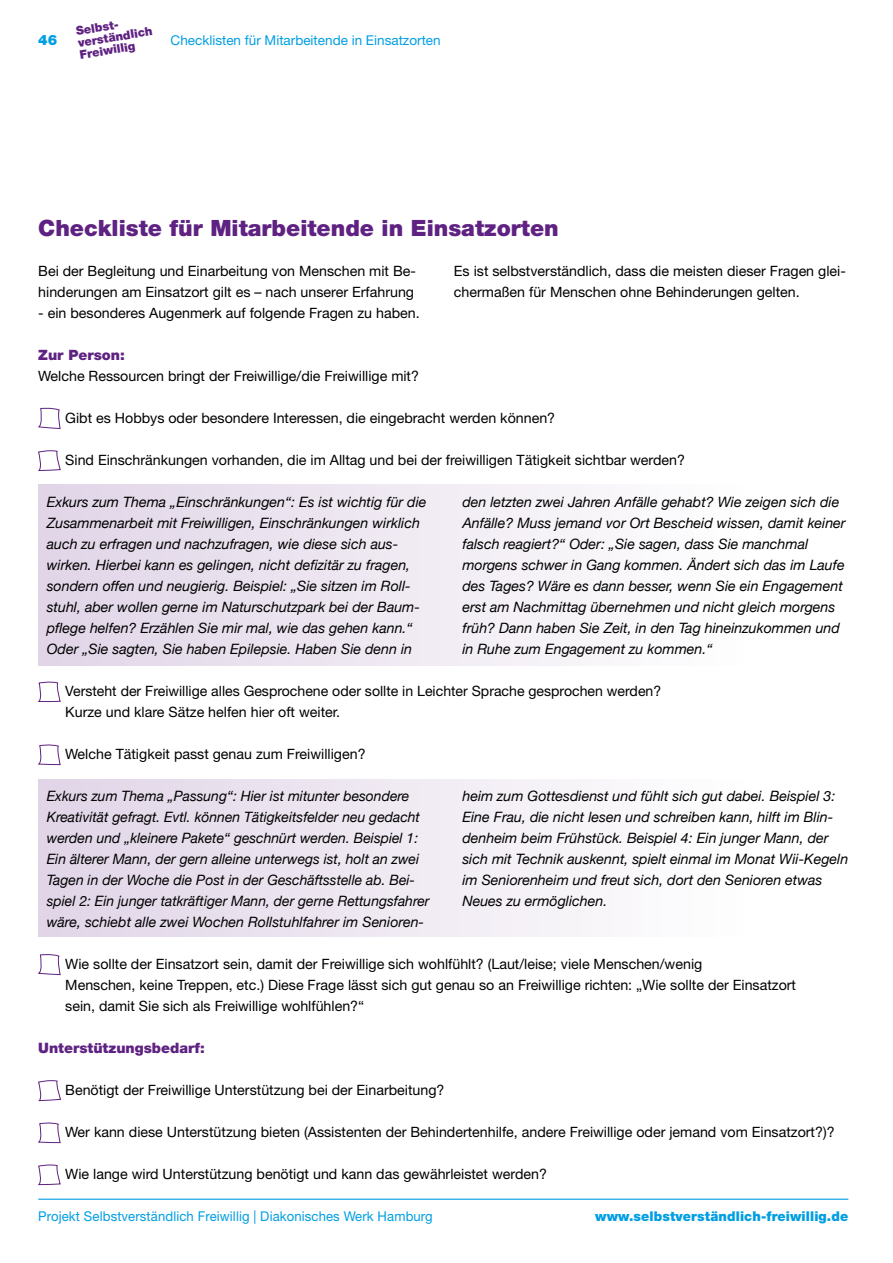
<style>
.page{position:relative;width:893px;height:1263px;background:#fff}
.page>*{position:absolute;margin:0;border:0;box-sizing:border-box;transform-origin:0 0}
.t1{font:900 22.5px "Helvetica Neue LT Pro";color:#5f2282}
.t2{font:italic 14.25px/21px "Helvetica Neue";color:#000}
.t3{font:14.25px/21px "Helvetica Neue LT Pro";color:#000}
.t4{font:900 14.25px "Helvetica Neue LT";color:#5f2282}
.t5{font:900 14.25px "Helvetica Neue LT Pro";color:#5f2282}
.t6{font:900 14.25px "Helvetica Neue LT Pro";color:#009ee3}
.t7{font:13.5px "Helvetica Neue LT Pro";letter-spacing:.01em;color:#009ee3}
.t8{font:900 13.5px "Helvetica Neue LT Pro";letter-spacing:.01em;color:#009ee3}
.t9{font:900 12px/12px "Helvetica Neue LT Pro";color:#5f2282}
</style>
<div class="page">
<hr style="left:38px;top:1198px;width:810px;height:2px;background:#009ee3">
<div style="left:38px;top:484px;width:810px;height:182px;background:linear-gradient(to right,#e1d5e7,#fff)"></div>
<div style="left:38px;top:780px;width:810px;height:157px;background:linear-gradient(to right,#e1d5e7,#fff)"></div>
<svg style="left:38px;top:407px;width:23px;height:22px"></svg>
<svg style="left:38px;top:450px;width:23px;height:21px"></svg>
<svg style="left:38px;top:681px;width:23px;height:21px"></svg>
<svg style="left:38px;top:744px;width:23px;height:21px"></svg>
<svg style="left:38px;top:954px;width:23px;height:21px"></svg>
<svg style="left:38px;top:1080px;width:23px;height:21px"></svg>
<svg style="left:38px;top:1122px;width:23px;height:21px"></svg>
<svg style="left:38px;top:1164px;width:23px;height:21px"></svg>
<p class="t6" style="left:38px;top:32px;width:21px">46</p>
<p class="t9" style="left:75px;top:25px;width:77px;rotate:-9deg">Selbst&shy;verständlich<br>Freiwillig</p>
<p class="t7" style="left:171px;top:32px;width:272px">Checklisten für Mitarbeitende in Einsatzorten</p>
<h1 class="t1" style="left:38px;top:215px;width:522px">Checkliste für Mitarbeitende in Einsatzorten</h1>
<p class="t3" style="left:38px;top:260px;width:379px">Bei der Begleitung und Einarbeitung von Menschen mit Be&shy;hinderungen am Einsatzort gilt es – nach unserer Erfahrung</p>
<p class="t3" style="left:38px;top:302px;width:383px">- ein besonderes Augenmerk auf folgende Fragen zu haben.</p>
<p class="t3" style="left:454px;top:260px;width:393px">Es ist selbstverständlich, dass die meisten dieser Fragen glei&shy;chermaßen für Menschen ohne Behinderungen gelten.</p>
<p class="t5" style="left:38px;top:346px;width:88px">Zur Person:</p>
<p class="t3" style="left:38px;top:365px;width:382px">Welche Ressourcen bringt der Freiwillige/die Freiwillige mit?</p>
<p class="t3" style="left:65px;top:407px;width:491px">Gibt es Hobbys oder besondere Interessen, die eingebracht werden können?</p>
<p class="t3" style="left:65px;top:449px;width:621px">Sind Einschränkungen vorhanden, die im Alltag und bei der freiwilligen Tätigkeit sichtbar werden?</p>
<p class="t2" style="left:47px;top:491px;width:381px">Exkurs zum Thema „Einschränkungen“: Es ist wichtig für die Zusammenarbeit mit Freiwilligen, Einschränkungen wirklich auch zu erfragen und nachzufragen, wie diese sich aus&shy;wirken. Hierbei kann es gelingen, nicht defizitär zu fragen, sondern offen und neugierig. Beispiel: „Sie sitzen im Roll&shy;stuhl, aber wollen gerne im Naturschutzpark bei der Baum&shy;pflege helfen? Erzählen Sie mir mal, wie das gehen kann.“ Oder „Sie sagten, Sie haben Epilepsie. Haben Sie denn in</p>
<p class="t2" style="left:462px;top:491px;width:385px">den letzten zwei Jahren Anfälle gehabt? Wie zeigen sich die Anfälle? Muss jemand vor Ort Bescheid wissen, damit keiner falsch reagiert?“ Oder: „Sie sagen, dass Sie manchmal morgens schwer in Gang kommen. Ändert sich das im Laufe des Tages? Wäre es dann besser, wenn Sie ein Engagement erst am Nachmittag übernehmen und nicht gleich morgens früh? Dann haben Sie Zeit, in den Tag hineinzukommen und in Ruhe zum Engagement zu kommen.“</p>
<p class="t3" style="left:65px;top:680px;width:597px">Versteht der Freiwillige alles Gesprochene oder sollte in Leichter Sprache gesprochen werden?<br>Kurze und klare Sätze helfen hier oft weiter.</p>
<p class="t3" style="left:65px;top:743px;width:302px">Welche Tätigkeit passt genau zum Freiwilligen?</p>
<p class="t2" style="left:47px;top:784px;width:384px">Exkurs zum Thema „Passung“: Hier ist mitunter besondere Kreativität gefragt. Evtl. können Tätigkeitsfelder neu gedacht werden und „kleinere Pakete“ geschnürt werden. Beispiel 1:<br>Ein älterer Mann, der gern alleine unterwegs ist, holt an zwei Tagen in der Woche die Post in der Geschäftsstelle ab. Bei&shy;spiel 2: Ein junger tatkräftiger Mann, der gerne Rettungsfahrer wäre, schiebt alle zwei Wochen Rollstuhlfahrer im Senioren-</p>
<p class="t2" style="left:462px;top:784px;width:387px">heim zum Gottesdienst und fühlt sich gut dabei. Beispiel 3:<br>Eine Frau, die nicht lesen und schreiben kann, hilft im Blin&shy;denheim beim Frühstück. Beispiel 4: Ein junger Mann, der sich mit Technik auskennt, spielt einmal im Monat Wii-Kegeln im Seniorenheim und freut sich, dort den Senioren etwas Neues zu ermöglichen.</p>
<p class="t3" style="left:65px;top:953px;width:732px">Wie sollte der Einsatzort sein, damit der Freiwillige sich wohlfühlt? (Laut/leise; viele Menschen/wenig<br>Menschen, keine Treppen, etc.) Diese Frage lässt sich gut genau so an Freiwillige richten: „Wie sollte der Einsatzort sein, damit Sie sich als Freiwillige wohlfühlen?“</p>
<p class="t4" style="left:38px;top:1039px;width:168px">Unterstützungsbedarf:</p>
<p class="t3" style="left:65px;top:1079px;width:381px">Benötigt der Freiwillige Unterstützung bei der Einarbeitung?</p>
<p class="t3" style="left:65px;top:1121px;width:771px">Wer kann diese Unterstützung bieten (Assistenten der Behindertenhilfe, andere Freiwillige oder jemand vom Einsatzort?)?</p>
<p class="t3" style="left:65px;top:1163px;width:483px">Wie lange wird Unterstützung benötigt und kann das gewährleistet werden?</p>
<p class="t7" style="left:38px;top:1207px;width:396px">Projekt Selbstverständlich Freiwillig | Diakonisches Werk Hamburg</p>
<p class="t8" style="left:595px;top:1208px;width:255px">www.selbstverständlich-freiwillig.de</p>
</div>
